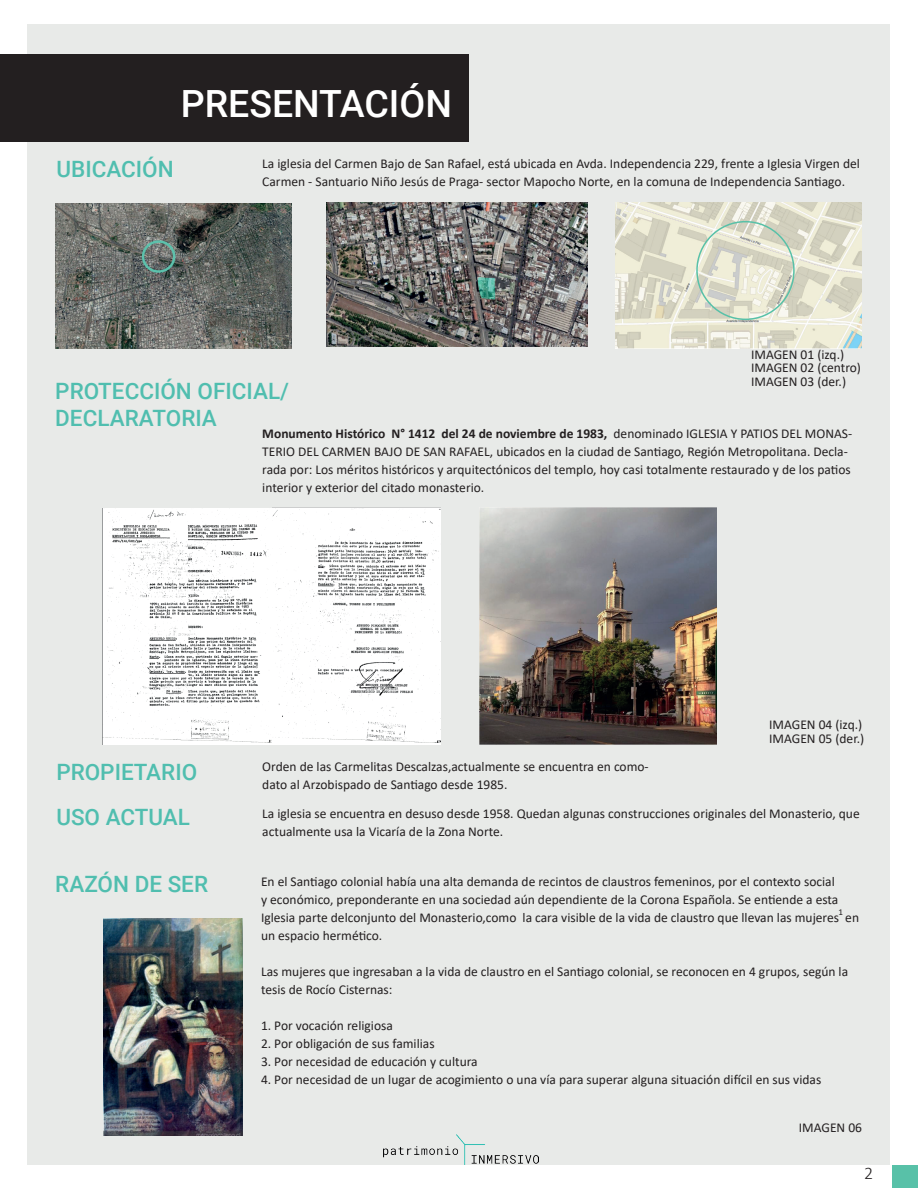
<style>
.page{position:relative;width:918px;height:1188px;background:#fff}
.page>*{position:absolute;margin:0;border:0;box-sizing:border-box;transform-origin:0 0}
.t1{font:500 37.5px "Roboto";color:#fff}
.t2{font:500 22.5px/27px "Roboto";color:#50beaf}
.t3{font:300 18px "Calibri";color:#231f20}
.t4{font:13.5px/18px "Calibri";color:#231f20}
.t5{font:9px "Calibri";color:#231f20}
.s1{font-weight:700}
</style>
<div class="page">
<div style="left:27px;top:24px;width:863px;height:1140px;background:#e8eae8"></div>
<div style="left:1px;top:54px;width:468px;height:87px;background:#231f20"></div>
<img style="left:327px;top:202px;width:261px;height:144px">
<img style="left:56px;top:203px;width:236px;height:145px">
<img style="left:615px;top:202px;width:247px;height:146px">
<div style="left:696px;top:221px;width:99px;height:99px;border:2px solid #58c1a8;border-radius:50%"></div>
<img style="left:102px;top:508px;width:338px;height:237px">
<img style="left:480px;top:508px;width:237px;height:237px">
<img style="left:104px;top:918px;width:139px;height:217px">
<div style="left:893px;top:1165px;width:25px;height:23px;background:#58c1a8"></div>
<img style="left:383px;top:1134px;width:156px;height:30px">
<h1 class="t1" style="left:181px;top:78px;width:273px">PRESENTACIÓN</h1>
<h2 class="t2" style="left:57px;top:154px;width:119px">UBICACIÓN</h2>
<p class="t4" style="left:262px;top:154px;width:599px">La iglesia del Carmen Bajo de San Rafael, está ubicada en Avda. Independencia 229, frente a Iglesia Virgen del<br>Carmen - Santuario Niño Jesús de Praga- sector Mapocho Norte, en la comuna de Independencia Santiago.</p>
<h2 class="t2" style="left:55px;top:377px;width:235px">PROTECCIÓN OFICIAL/<br>DECLARATORIA</h2>
<p class="t4" style="left:751px;top:347px;width:111px;line-height:13.5px">IMAGEN 01 (izq.)<br>IMAGEN 02 (centro)<br>IMAGEN 03 (der.)</p>
<p class="t4" style="left:262px;top:424px;width:591px"><span class="s1">Monumento Histórico N° 1412 del 24 de noviembre de 1983,</span> denominado IGLESIA Y PATIOS DEL MONAS-TERIO DEL CARMEN BAJO DE SAN RAFAEL, ubicados en la ciudad de Santiago, Región Metropolitana. Decla&shy;rada por: Los méritos históricos y arquitectónicos del templo, hoy casi totalmente restaurado y de los patios interior y exterior del citado monasterio.</p>
<h2 class="t2" style="left:56px;top:758px;width:142px">PROPIETARIO</h2>
<h2 class="t2" style="left:56px;top:803px;width:135px">USO ACTUAL</h2>
<p class="t4" style="left:262px;top:757px;width:388px">Orden de las Carmelitas Descalzas,actualmente se encuentra en como&shy;dato al Arzobispado de Santiago desde 1985.</p>
<p class="t4" style="left:769px;top:718px;width:97px;line-height:13.5px">IMAGEN 04 (izq.)<br>IMAGEN 05 (der.)</p>
<p class="t4" style="left:262px;top:805px;width:599px">La iglesia se encuentra en desuso desde 1958. Quedan algunas construcciones originales del Monasterio, que actualmente usa la Vicaría de la Zona Norte.</p>
<h2 class="t2" style="left:55px;top:870px;width:154px">RAZÓN DE SER</h2>
<p class="t4" style="left:261px;top:872px;width:600px">En el Santiago colonial había una alta demanda de recintos de claustros femeninos, por el contexto social<br>y económico, preponderante en una sociedad aún dependiente de la Corona Española. Se entiende a esta Iglesia parte delconjunto del Monasterio,como la cara visible de la vida de claustro que llevan las mujeres en un espacio hermético.</p>
<p class="t4" style="left:261px;top:962px;width:589px">Las mujeres que ingresaban a la vida de claustro en el Santiago colonial, se reconocen en 4 grupos, según la tesis de Rocío Cisternas:</p>
<p class="t4" style="left:261px;top:1016px;width:133px">1. Por vocación religiosa</p>
<p class="t4" style="left:261px;top:1034px;width:175px">2. Por obligación de sus familias</p>
<p class="t4" style="left:261px;top:1052px;width:218px">3. Por necesidad de educación y cultura</p>
<p class="t4" style="left:261px;top:1070px;width:562px">4. Por necesidad de un lugar de acogimiento o una vía para superar alguna situación difícil en sus vidas</p>
<p class="t5" style="left:838px;top:906px;width:6px">1</p>
<p class="t4" style="left:799px;top:1118px;width:65px">IMAGEN 06</p>
<h3 class="t3" style="left:864px;top:1161px;width:11px">2</h3>
</div>
